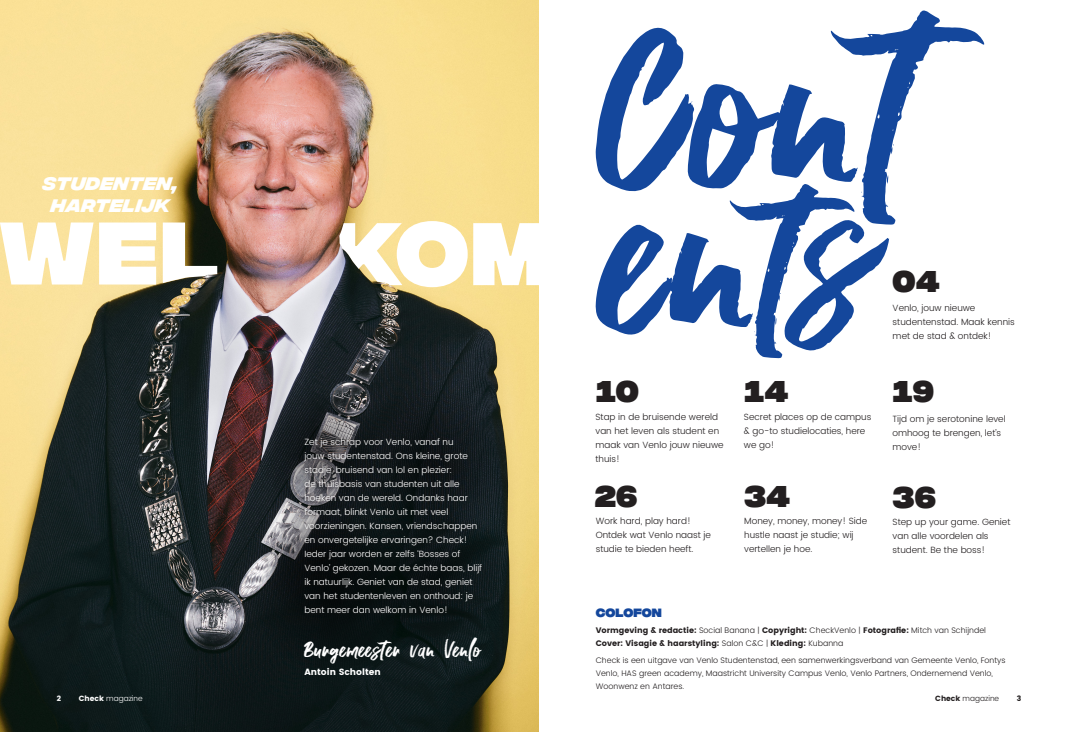
<style>
.page{position:relative;width:1078px;height:732px;background:#fff}
.page>*{position:absolute;margin:0;border:0;box-sizing:border-box;transform-origin:0 0}
.t1{font:800 88.5px "Integral CF";letter-spacing:.02em;color:#fff}
.t2{font:800 30px "Integral CF";color:#231f20}
.t3{font:24px "Black Stone Alternative";letter-spacing:.03em;color:#fff}
.t4{font:italic 800 18.1px/21.7px "Integral CF";letter-spacing:.02em;color:#fff;text-align:center}
.t5{font:800 12px "Integral CF";color:#14479c}
.t6{font:300 9px/14px "Poppins";color:#231f20}
.t7{font:300 9px/14px "Poppins";color:#fff}
.t8{font:700 9px "Poppins";color:#fff}
.t9{font:300 8px/13px "Poppins";color:#231f20}
.t10{font:700 8px/13px "Poppins";color:#231f20}
.t11{font:300 7.5px "Poppins";color:#fff}
.t12{font:300 7.5px "Poppins";color:#231f20}
.t13{font:700 7.5px "Poppins";color:#fff}
.t14{font:700 7.5px "Poppins";color:#231f20}
.s1{font-weight:300}
.s2{font-weight:700}
</style>
<div class="page">
<img style="left:0;top:0;width:539px;height:731px">
<svg style="left:595px;top:225px;width:293px;height:133px"></svg>
<svg style="left:595px;top:10px;width:390px;height:215px"></svg>
<svg style="left:258px;top:389px;width:122px;height:122px;background:#393c41"></svg>
<svg style="left:269px;top:438px;width:123px;height:122px;background:#353a3e"></svg>
<svg style="left:353px;top:387px;width:156px;height:156px;background:#161e21"></svg>
<div style="left:256px;top:519px;width:155px;height:156px;background:#0a1414;border-radius:50%"></div>
<svg style="left:260px;top:497px;width:120px;height:120px"></svg>
<div style="left:353px;top:502px;width:152px;height:152px;background:linear-gradient(to right,#060f0f,#121e21);border-radius:50%"></div>
<div style="left:301px;top:435px;width:183px;height:180px;background:#231f20;opacity:.62"></div>
<img style="left:98px;top:138px;width:346px;height:172px">
<p class="t4" style="left:43px;top:175px;width:137px">STUDENTEN,<br>HARTELIJK</p>
<p class="t1" style="left:-1px;top:202px;width:223px">WEL</p>
<p class="t1" style="left:330px;top:202px;width:221px">KOM</p>
<p class="t7" style="left:304px;top:435px;width:179px">Zet je schrap voor Venlo, vanaf nu<br>jouw studentenstad. Ons kleine, grote stadje, bruisend van lol en plezier:<br>de thuisbasis van studenten uit alle hoeken van de wereld. Ondanks haar formaat, blinkt Venlo uit met veel voorzieningen. Kansen, vriendschappen en onvergetelijke ervaringen? Check!<br>Ieder jaar worden er zelfs ‘Bosses of Venlo’ gekozen. Maar de échte baas, blijf ik natuurlijk. Geniet van de stad, geniet van het studentenleven en onthoud: je bent meer dan welkom in Venlo!</p>
<p class="t3" style="left:304px;top:632px;width:177px">Burgemeester van Venlo</p>
<p class="t8" style="left:304px;top:666px;width:78px">Antoin Scholten</p>
<p class="t2" style="left:892px;top:263px;width:49px">04</p>
<p class="t6" style="left:892px;top:301px;width:124px">Venlo, jouw nieuwe studentenstad. Maak kennis met de stad &amp; ontdek!</p>
<p class="t2" style="left:595px;top:374px;width:44px">10</p>
<p class="t2" style="left:744px;top:374px;width:46px">14</p>
<p class="t2" style="left:892px;top:374px;width:43px">19</p>
<p class="t6" style="left:595px;top:410px;width:130px">Stap in de bruisende wereld van het leven als student en maak van Venlo jouw nieuwe thuis!</p>
<p class="t6" style="left:743px;top:410px;width:129px">Secret places op de campus &amp; go-to studielocaties, here we go!</p>
<p class="t6" style="left:892px;top:412px;width:115px">Tijd om je serotonine level omhoog te brengen, let’s move!</p>
<p class="t2" style="left:594px;top:478px;width:44px">26</p>
<p class="t6" style="left:595px;top:514px;width:117px">Work hard, play hard!<br>Ontdek wat Venlo naast je studie te bieden heeft.</p>
<p class="t2" style="left:744px;top:478px;width:48px">34</p>
<p class="t2" style="left:892px;top:480px;width:45px">36</p>
<p class="t6" style="left:744px;top:514px;width:125px">Money, money, money! Side hustle naast je studie; wij vertellen je hoe.</p>
<p class="t6" style="left:892px;top:515px;width:119px">Step up your game. Geniet van alle voordelen als student. Be the boss!</p>
<p class="t5" style="left:595px;top:605px;width:67px">COLOFON</p>
<p class="t10" style="left:595px;top:623px;width:391px">Vormgeving &amp; redactie: <span class="s1">Social Banana |</span> Copyright: <span class="s1">CheckVenlo |</span> Fotografie: <span class="s1">Mitch van Schijndel<br></span>Cover: Visagie &amp; haarstyling: <span class="s1">Salon C&amp;C |</span> Kleding: <span class="s1">Kubanna</span></p>
<p class="t9" style="left:595px;top:653px;width:411px">Check is een uitgave van Venlo Studentenstad, een samenwerkingsverband van Gemeente Venlo, Fontys</p>
<p class="t9" style="left:595px;top:666px;width:398px">Venlo, HAS green academy, Maastricht University Campus Venlo, Venlo Partners, Ondernemend Venlo,<br>Woonwenz en Antares.</p>
<p class="t13" style="left:57px;top:693px;width:6px">2</p>
<p class="t11" style="left:79px;top:692px;width:65px"><span class="s2">Check</span> magazine</p>
<p class="t12" style="left:935px;top:692px;width:65px"><span class="s2">Check</span> magazine</p>
<p class="t14" style="left:1016px;top:693px;width:6px">3</p>
</div>
